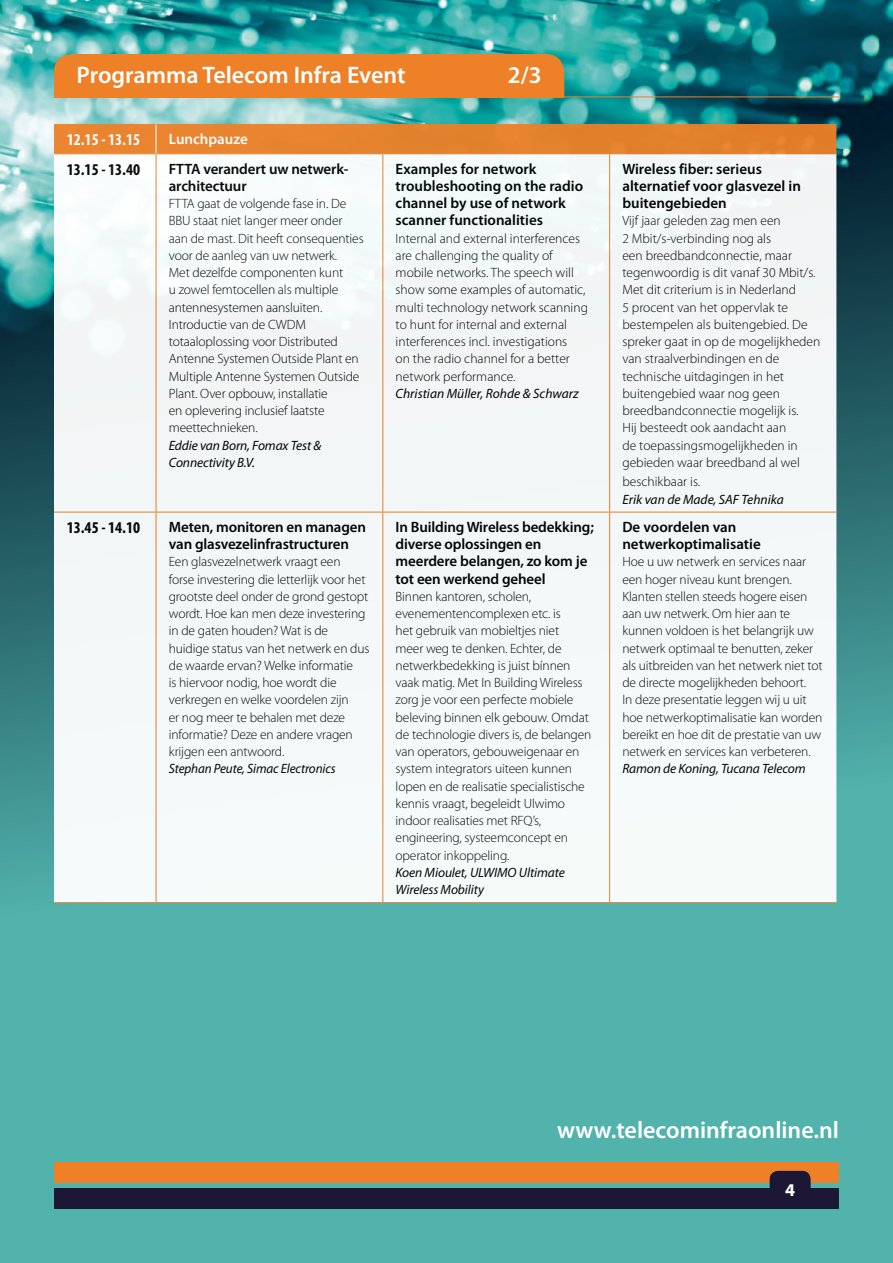
<style>
.page{position:relative;width:893px;height:1263px;background:#fff}
.page>*{position:absolute;margin:0;border:0;box-sizing:border-box;transform-origin:0 0}
.t1{font:600 24px "Myriad Pro";color:#fff}
.t2{font:700 18px "Myriad Pro";color:#fff}
.t3{font:700 condensed 16.5px "Myriad Pro";color:#000}
.t4{font:700 condensed 16.5px "Myriad Pro";color:#fff}
.t5{font:600 15px/17.2px "Myriad Pro";letter-spacing:-.01em;color:#000}
.t6{font:600 15px "Myriad Pro";color:#fff}
.t7{font:300 13.5px/17.2px "Myriad Pro";letter-spacing:-.01em;color:#000}
.t8{font:italic 13.5px/17.2px "Myriad Pro";letter-spacing:-.01em;color:#000}
</style>
<div class="page">
<img style="left:0;top:0;width:893px;height:1263px">
<div style="left:54px;top:1188px;width:785px;height:21px;background:#1d1736"></div>
<div style="left:54px;top:1162px;width:785px;height:20px;background:#ee8027"></div>
<div style="left:770px;top:1171px;width:41px;height:38px;background:#1d1736;border-radius:9px"></div>
<hr style="left:54px;top:97px;width:785px;height:1px;background:#ee8027">
<div style="left:54px;top:54px;width:510px;height:43px;background:#ee8027"></div>
<div style="left:54px;top:154px;width:782px;height:748px;background:#f4f8f8"></div>
<hr style="left:54px;top:512px;width:102px;height:1px;background:#ee8027">
<hr style="left:156px;top:512px;width:1px;height:390px;background:#ee8027">
<hr style="left:156px;top:512px;width:227px;height:1px;background:#ee8027">
<hr style="left:382px;top:512px;width:1px;height:390px;background:#ee8027">
<hr style="left:383px;top:512px;width:227px;height:1px;background:#ee8027">
<hr style="left:609px;top:512px;width:1px;height:390px;background:#ee8027">
<hr style="left:610px;top:512px;width:226px;height:1px;background:#ee8027">
<hr style="left:156px;top:154px;width:1px;height:358px;background:#ee8027">
<hr style="left:382px;top:154px;width:1px;height:358px;background:#ee8027">
<hr style="left:609px;top:154px;width:1px;height:358px;background:#ee8027">
<hr style="left:54px;top:902px;width:102px;height:1px;background:#ee8027">
<hr style="left:156px;top:902px;width:227px;height:1px;background:#ee8027">
<hr style="left:383px;top:902px;width:227px;height:1px;background:#ee8027">
<hr style="left:610px;top:902px;width:226px;height:1px;background:#ee8027">
<div style="left:54px;top:124px;width:782px;height:30px;background:#e5822e"></div>
<h1 class="t1" style="left:77px;top:59px;width:330px">Programma Telecom Infra Event</h1>
<h1 class="t1" style="left:508px;top:59px;width:35px">2/3</h1>
<p class="t4" style="left:67px;top:129px;width:75px">12.15 - 13.15</p>
<p class="t6" style="left:169px;top:130px;width:80px">Lunchpauze</p>
<p class="t3" style="left:67px;top:159px;width:75px">13.15 - 13.40</p>
<p class="t5" style="left:169px;top:159px;width:181px">FTTA verandert uw netwerk&shy;architectuur</p>
<p class="t7" style="left:169px;top:195px;width:196px">FTTA gaat de volgende fase in. De<br>BBU staat niet langer meer onder aan de mast. Dit heeft consequenties voor de aanleg van uw netwerk.<br>Met dezelfde componenten kunt<br>u zowel femtocellen als multiple antennesystemen aansluiten.<br>Introductie van de CWDM totaaloplossing voor Distributed<br>Antenne Systemen Outside Plant en<br>Multiple Antenne Systemen Outside<br>Plant. Over opbouw, installatie<br>en oplevering inclusief laatste meettechnieken.</p>
<p class="t8" style="left:169px;top:436px;width:154px">Eddie van Born, Fomax Test &amp;<br>Connectivity B.V.</p>
<p class="t3" style="left:67px;top:517px;width:75px">13.45 - 14.10</p>
<p class="t5" style="left:169px;top:518px;width:199px">Meten, monitoren en managen van glasvezelinfrastructuren</p>
<p class="t7" style="left:169px;top:553px;width:202px">Een glasvezelnetwerk vraagt een<br>forse investering die letterlijk voor het grootste deel onder de grond gestopt wordt. Hoe kan men deze investering in de gaten houden? Wat is de huidige status van het netwerk en dus de waarde ervan? Welke informatie<br>is hiervoor nodig, hoe wordt die verkregen en welke voordelen zijn<br>er nog meer te behalen met deze informatie? Deze en andere vragen krijgen een antwoord.</p>
<p class="t8" style="left:169px;top:760px;width:168px">Stephan Peute, Simac Electronics</p>
<p class="t5" style="left:396px;top:159px;width:189px">Examples for network troubleshooting on the radio channel by use of network scanner functionalities</p>
<p class="t7" style="left:396px;top:230px;width:194px">Internal and external interferences are challenging the quality of mobile networks. The speech will show some examples of automatic, multi technology network scanning to hunt for internal and external interferences incl. investigations<br>on the radio channel for a better network performance.</p>
<p class="t8" style="left:396px;top:384px;width:185px">Christian Müller, Rohde &amp; Schwarz</p>
<p class="t5" style="left:396px;top:518px;width:200px">In Building Wireless bedekking; diverse oplossingen en meerdere belangen, zo kom je tot een werkend geheel</p>
<p class="t7" style="left:396px;top:588px;width:197px">Binnen kantoren, scholen, evenementencomplexen etc. is<br>het gebruik van mobieltjes niet<br>meer weg te denken. Echter, de netwerkbedekking is juist bínnen vaak matig. Met In Building Wireless zorg je voor een perfecte mobiele beleving binnen elk gebouw. Omdat de technologie divers is, de belangen van operators, gebouweigenaar en system integrators uiteen kunnen lopen en de realisatie specialistische kennis vraagt, begeleidt Ulwimo indoor realisaties met RFQ’s, engineering, systeemconcept en operator inkoppeling.</p>
<p class="t8" style="left:396px;top:863px;width:171px">Koen Mioulet, ULWIMO Ultimate<br>Wireless Mobility</p>
<p class="t5" style="left:622px;top:159px;width:180px">Wireless fiber: serieus alternatief voor glasvezel in buitengebieden</p>
<p class="t7" style="left:622px;top:212px;width:200px">Vijf jaar geleden zag men een<br>2 Mbit/s-verbinding nog als<br>een breedbandconnectie, maar tegenwoordig is dit vanaf 30 Mbit/s.<br>Met dit criterium is in Nederland<br>5 procent van het oppervlak te bestempelen als buitengebied. De spreker gaat in op de mogelijkheden van straalverbindingen en de technische uitdagingen in het buitengebied waar nog geen breedbandconnectie mogelijk is.<br>Hij besteedt ook aandacht aan<br>de toepassingsmogelijkheden in gebieden waar breedband al wel</p>
<p class="t7" style="left:622px;top:473px;width:79px">beschikbaar is.</p>
<p class="t8" style="left:622px;top:490px;width:163px">Erik van de Made, SAF Tehnika</p>
<p class="t5" style="left:622px;top:518px;width:140px">De voordelen van netwerkoptimalisatie</p>
<p class="t7" style="left:622px;top:553px;width:202px">Hoe u uw netwerk en services naar een hoger niveau kunt brengen.<br>Klanten stellen steeds hogere eisen aan uw netwerk. Om hier aan te kunnen voldoen is het belangrijk uw netwerk optimaal te benutten, zeker als uitbreiden van het netwerk niet tot de directe mogelijkheden behoort.<br>In deze presentatie leggen wij u uit hoe netwerkoptimalisatie kan worden bereikt en hoe dit de prestatie van uw netwerk en services kan verbeteren.</p>
<p class="t8" style="left:622px;top:760px;width:185px">Ramon de Koning, Tucana Telecom</p>
<h1 class="t1" style="left:557px;top:1115px;width:283px">www.telecominfraonline.nl</h1>
<h2 class="t2" style="left:785px;top:1178px;width:11px">4</h2>
</div>
